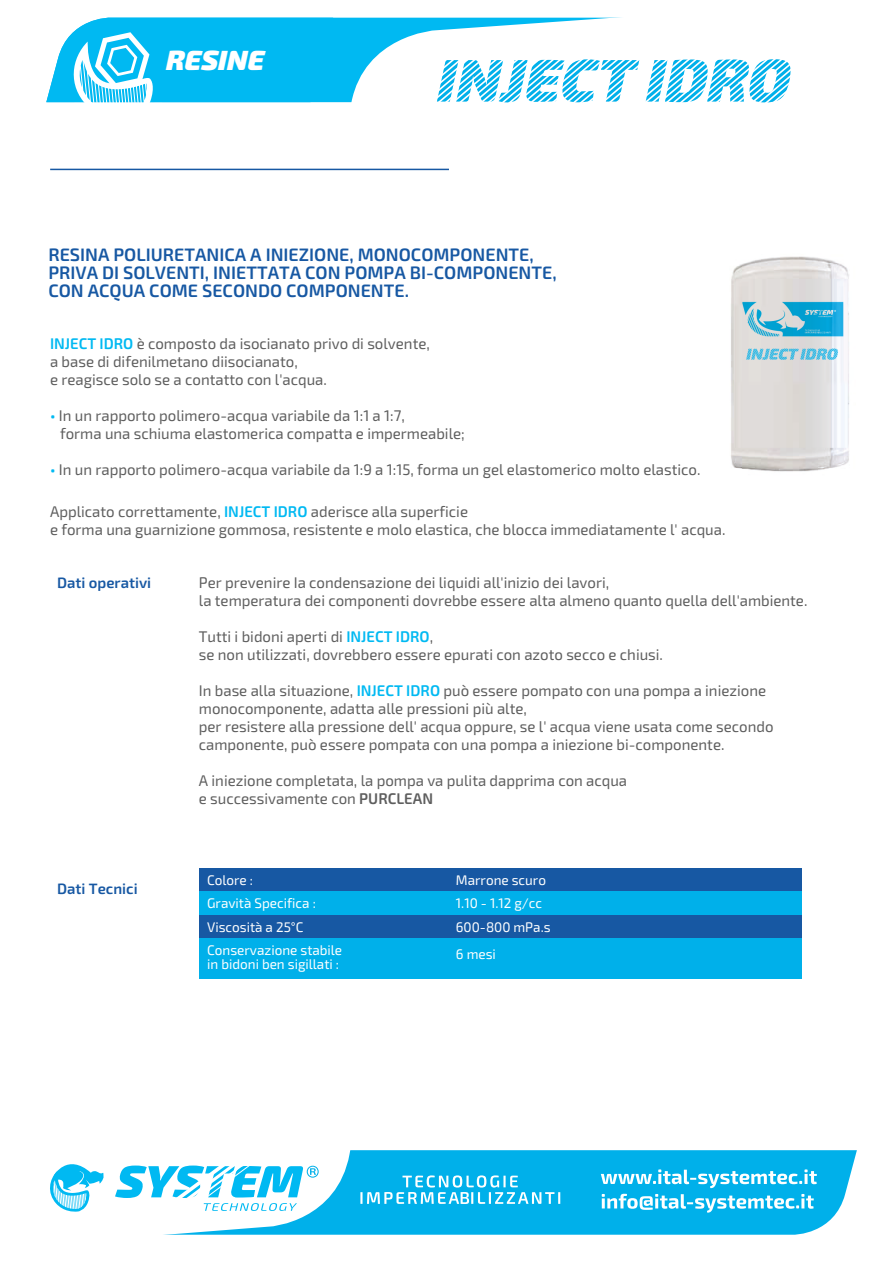
<style>
.page{position:relative;width:893px;height:1263px;background:#fff}
.page>*{position:absolute;margin:0;border:0;box-sizing:border-box;transform-origin:0 0}
.t1{font:italic 900 27.75px "Exo 2";color:#fff}
.t2{font:600 18px/18px "Exo 2";color:#1758a3}
.t3{font:15.45px/18px "Exo 2";color:#5e5e5e}
.t4{font:600 15px "Exo 2";color:#1758a3}
.t5{font:13.95px/23.5px "Exo 2";color:#fff}
.s1{font-weight:600;color:#00b9f2}
.s2{font-style:inherit}
.s3{font-weight:600}
</style>
<div class="page">
<svg style="left:46px;top:18px;width:287px;height:85px;background:#26c3f3"></svg>
<svg style="left:560px;top:1150px;width:297px;height:85px;background:#17b7eb"></svg>
<svg style="left:597px;top:1169px;width:220px;height:44px"></svg>
<svg style="left:50px;top:1150px;width:510px;height:85px"></svg>
<svg style="left:337px;top:17px;width:285px;height:154px"></svg>
<svg style="left:437px;top:58px;width:354px;height:46px"></svg>
<img style="left:731px;top:256px;width:118px;height:216px">
<div style="left:199px;top:868px;width:602px;height:23px;background:#1758a3"></div>
<div style="left:199px;top:891px;width:602px;height:24px;background:#00b0ea"></div>
<div style="left:199px;top:915px;width:602px;height:23px;background:#1758a3"></div>
<div style="left:199px;top:938px;width:602px;height:41px;background:#00b0ea"></div>
<hr style="left:50px;top:169px;width:399px;height:1px;background:#1758a3">
<h1 class="t1" style="left:164px;top:43px;width:107px">RESINE</h1>
<h1 class="t1" style="left:185px;top:45px;width:107px">RESINE</h1>
<p class="t2" style="left:48px;top:246px;width:510px">RESINA POLIURETANICA A INIEZIONE, MONOCOMPONENTE,<br>PRIVA DI SOLVENTI, INIETTATA CON POMPA BI-COMPONENTE,<br>CON ACQUA COME SECONDO COMPONENTE.</p>
<p class="t3" style="left:50px;top:335px;width:381px"><span class="s1">INJECT IDRO</span> è composto da isocianato privo di solvente, a base di difenilmetano di<span class="s2">i</span>socianato,<br>e reagisce solo se a contatto con l'acqua.</p>
<p class="t3" style="left:60px;top:407px;width:406px;text-indent:-10px"><span class="s1">•</span> In un rapporto polimero-acqua variabile da 1:1 a 1:7,<br>forma una schiuma elastomerica compatta e impermeabile;</p>
<p class="t3" style="left:50px;top:461px;width:652px"><span class="s1">•</span> In un rapporto polimero-acqua variabile da 1:9 a 1:15, forma un gel elastomerico molto elastico.</p>
<p class="t3" style="left:50px;top:503px;width:677px">Applicato correttamente, <span class="s1">INJECT IDRO</span> aderisce alla superficie<br>e forma una guarnizione gommosa, resistente e molo elastica, che blocca immediatamente l' acqua.</p>
<p class="t4" style="left:57px;top:573px;width:96px">Dati operativi</p>
<p class="t4" style="left:57px;top:880px;width:82px">Dati Tecnici</p>
<p class="t3" style="left:199px;top:573px;width:610px">Per prevenire Ia condensazione dei liquidi all'inizio dei lavori,<br>la temperatura dei componenti dovrebbe essere alta almeno quanto quella dell'ambiente.</p>
<p class="t3" style="left:199px;top:627px;width:466px">Tutti i bidoni aperti di <span class="s1">INJECT IDRO</span>,<br>se non utilizzati, dovrebbero essere epurati con azoto secco e chiusi.</p>
<p class="t3" style="left:199px;top:681px;width:576px">In base alla situazione, <span class="s1">INJECT IDRO</span> può essere pompato con una pompa a iniezione monocomponente, adatta alle pressioni più alte,<br>per resistere alla pressione dell' acqua oppure, se l' acqua viene usata come secondo camponente, può essere pompata con una pompa a iniezione bi-componente.</p>
<p class="t3" style="left:199px;top:771px;width:430px">A iniezione completata, la pompa va pulita dapprima con acqua e successivamente con <span class="s3">PURCLEAN</span></p>
<p class="t5" style="left:207px;top:868px;width:47px">Colore :</p>
<p class="t5" style="left:456px;top:868px;width:92px">Marrone scuro</p>
<p class="t5" style="left:456px;top:914px;width:96px;line-height:26.8px">600-800 mPa.s<br>6 mesi</p>
<p class="t5" style="left:207px;top:892px;width:137px">Gravità Specifica :<br>Viscosità a 25°C<br>Conservazione stabile</p>
<p class="t5" style="left:207px;top:952px;width:133px">in bidoni ben sigillati :</p>
<p class="t5" style="left:456px;top:892px;width:88px">1.10 - 1.12 g/cc</p>
</div>
